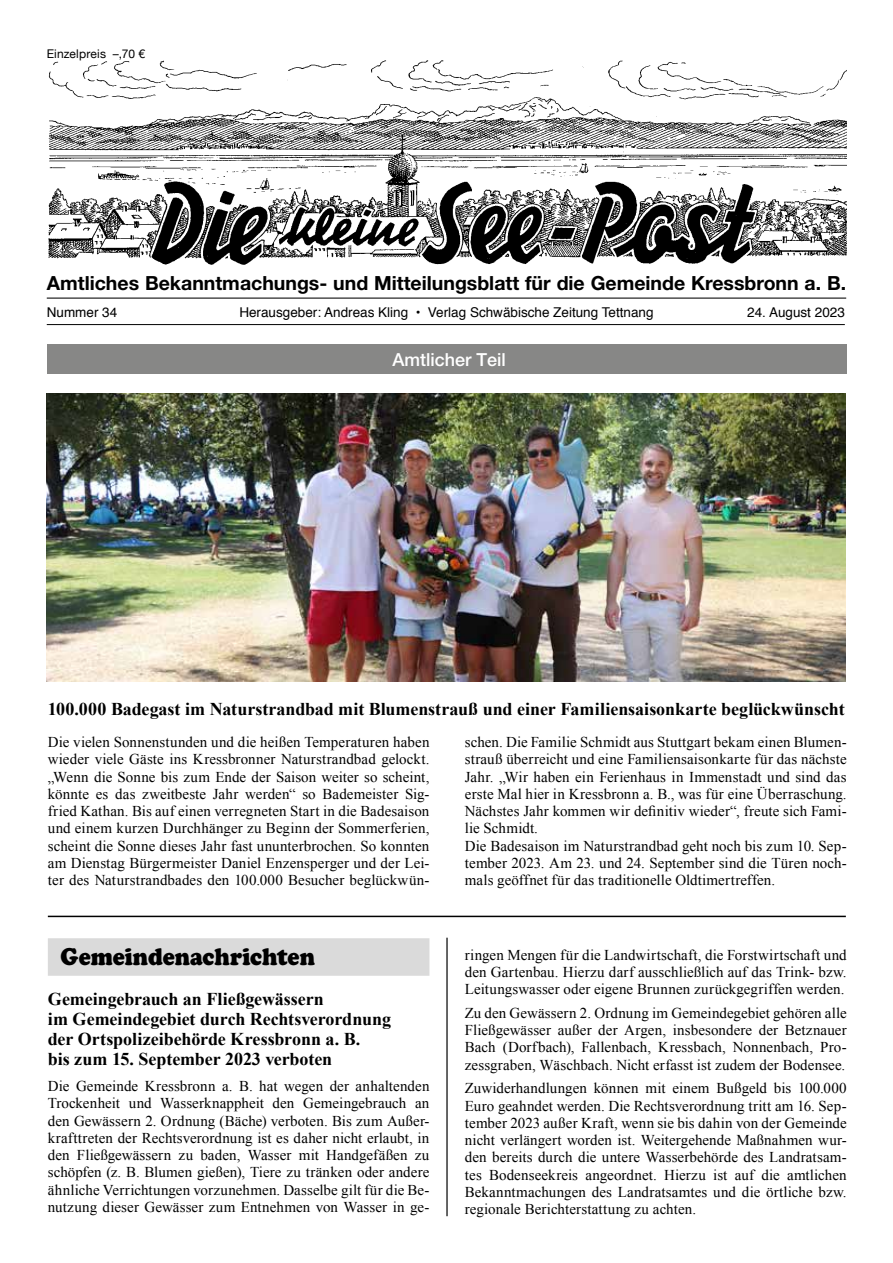
<style>
.page{position:relative;width:893px;height:1263px;background:#fff}
.page>*{position:absolute;margin:0;border:0;box-sizing:border-box;transform-origin:0 0}
.t1{font:24px "Cooper Black Std";color:#000;scale:.9 1}
.t2{font:700 19.5px "Helvetica Neue LT Std";color:#000}
.t3{font:700 18px/20.2px "Times New Roman";letter-spacing:-.005em;color:#000}
.t4{font:500 18px "Helvetica Neue LT Std";color:#fff}
.t5{font:15px/17.2px "Times New Roman";letter-spacing:.005em;color:#000;text-align:justify}
.t6{font:13.5px "Helvetica";color:#000}
.t7{font:12px "Helvetica Neue";letter-spacing:.015em;color:#000}
</style>
<div class="page">
<hr style="left:47px;top:324px;width:798px;height:1px;background:#000">
<hr style="left:47px;top:298px;width:799px;height:1px;background:#000">
<img style="left:49px;top:60px;width:797px;height:205px">
<div style="left:47px;top:344px;width:800px;height:30px;background:#878786"></div>
<hr style="left:446px;top:938px;width:2px;height:278px;background:#000">
<img style="left:47px;top:394px;width:799px;height:288px">
<hr style="left:48px;top:916px;width:798px;height:1px;background:#000">
<div style="left:48px;top:938px;width:381px;height:38px;background:#dadada"></div>
<p class="t7" style="left:47px;top:45px;width:100px">Einzelpreis –,70 €</p>
<h2 class="t2" style="left:47px;top:271px;width:801px">Amtliches Bekanntmachungs- und Mitteilungsblatt für die Gemeinde Kressbronn a. B.</h2>
<p class="t6" style="left:47px;top:302px;width:72px">Nummer 34</p>
<p class="t6" style="left:239px;top:302px;width:416px">Herausgeber: Andreas Kling • Verlag Schwäbische Zeitung Tettnang</p>
<p class="t6" style="left:747px;top:302px;width:99px">24. August 2023</p>
<p class="t4" style="left:393px;top:348px;width:115px">Amtlicher Teil</p>
<p class="t3" style="left:48px;top:698px;width:798px">100.000 Badegast im Naturstrandbad mit Blumenstrauß und einer Familiensaisonkarte beglückwünscht</p>
<p class="t5" style="left:48px;top:733px;width:383px">Die vielen Sonnenstunden und die heißen Temperaturen haben wieder viele Gäste ins Kressbronner Naturstrandbad gelockt. „Wenn die Sonne bis zum Ende der Saison weiter so scheint, könnte es das zweitbeste Jahr werden“ so Bademeister Sig&shy;fried Kathan. Bis auf einen verregneten Start in die Badesaison und einem kurzen Durchhänger zu Beginn der Sommerferien, scheint die Sonne dieses Jahr fast ununterbrochen. So konnten am Dienstag Bürgermeister Daniel Enzensperger und der Lei&shy;ter des Naturstrandbades den 100.000 Besucher beglückwün-</p>
<p class="t5" style="left:465px;top:733px;width:383px;text-align:left">schen. Die Familie Schmidt aus Stuttgart bekam einen Blumen&shy;strauß überreicht und eine Familiensaisonkarte für das nächste Jahr. „Wir haben ein Ferienhaus in Immenstadt und sind das erste Mal hier in Kressbronn a. B., was für eine Überraschung.<br>Nächstes Jahr kommen wir definitiv wieder“, freute sich Fami&shy;lie Schmidt.<br>Die Badesaison im Naturstrandbad geht noch bis zum 10. Sep&shy;tember 2023. Am 23. und 24. September sind die Türen noch&shy;mals geöffnet für das traditionelle Oldtimertreffen.</p>
<h1 class="t1" style="left:61px;top:942px;width:284px">Gemeindenachrichten</h1>
<p class="t3" style="left:48px;top:988px;width:345px">Gemeingebrauch an Fließgewässern<br>im Gemeindegebiet durch Rechtsverordnung der Ortspolizeibehörde Kressbronn a. B.<br>bis zum 15. September 2023 verboten</p>
<p class="t5" style="left:48px;top:1077px;width:383px">Die Gemeinde Kressbronn a. B. hat wegen der anhaltenden Trockenheit und Wasserknappheit den Gemeingebrauch an den Gewässern 2. Ordnung (Bäche) verboten. Bis zum Außer&shy;krafttreten der Rechtsverordnung ist es daher nicht erlaubt, in den Fließgewässern zu baden, Wasser mit Handgefäßen zu schöpfen (z. B. Blumen gießen), Tiere zu tränken oder andere ähnliche Verrichtungen vorzunehmen. Dasselbe gilt für die Be&shy;nutzung dieser Gewässer zum Entnehmen von Wasser in ge-</p>
<p class="t5" style="left:465px;top:946px;width:383px">ringen Mengen für die Landwirtschaft, die Forstwirtschaft und den Gartenbau. Hierzu darf ausschließlich auf das Trink- bzw.<br>Leitungswasser oder eigene Brunnen zurückgegriffen werden.</p>
<p class="t5" style="left:465px;top:1004px;width:383px">Zu den Gewässern 2. Ordnung im Gemeindegebiet gehören alle Fließgewässer außer der Argen, insbesondere der Betznauer Bach (Dorfbach), Fallenbach, Kressbach, Nonnenbach, Pro&shy;zessgraben, Wäschbach. Nicht erfasst ist zudem der Bodensee.</p>
<p class="t5" style="left:465px;top:1079px;width:383px">Zuwiderhandlungen können mit einem Bußgeld bis 100.000<br>Euro geahndet werden. Die Rechtsverordnung tritt am 16. Sep&shy;tember 2023 außer Kraft, wenn sie bis dahin von der Gemeinde nicht verlängert worden ist. Weitergehende Maßnahmen wur&shy;den bereits durch die untere Wasserbehörde des Landratsam&shy;tes Bodenseekreis angeordnet. Hierzu ist auf die amtlichen Bekanntmachungen des Landratsamtes und die örtliche bzw. regionale Berichterstattung zu achten.</p>
</div>
